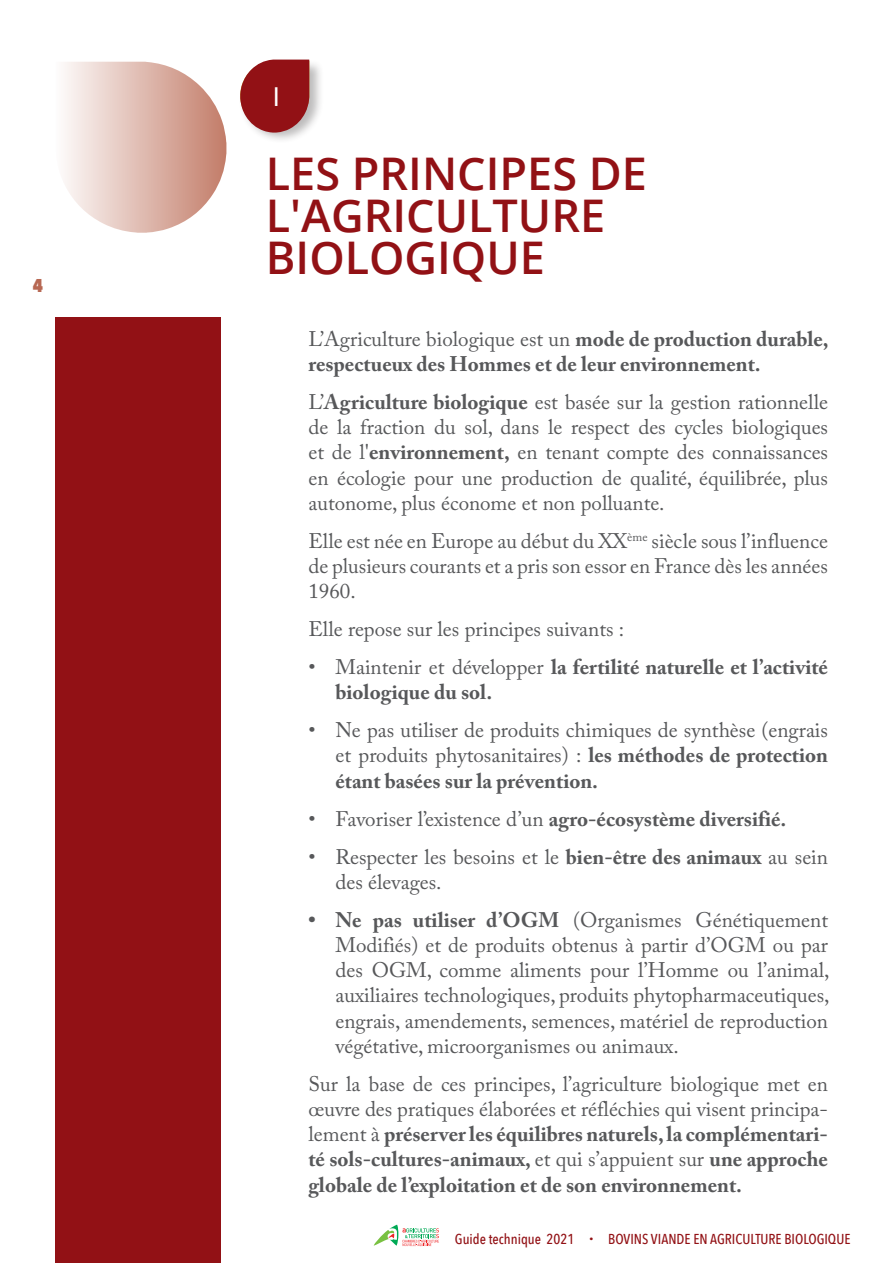
<style>
.page{position:relative;width:893px;height:1263px;background:#fff}
.page>*{position:absolute;margin:0;border:0;box-sizing:border-box;transform-origin:0 0}
.t1{font:600 45px/42px "Open Sans";color:#921115}
.t2{font:700 24px "Caviar Dreams";color:#fff}
.t3{font:21px/25.2px "Adobe Caslon Pro";color:#57585a;text-align:justify}
.t4{font:700 21px/25.2px "Adobe Caslon Pro";color:#57585a}
.t5{font:800 18.45px "Avenir Next Condensed";color:#b76853}
.t6{font:500 14.4px "Avenir Next Condensed";color:#921115}
.s1{font-weight:400}
.s2{font-weight:700}
</style>
<div class="page">
<div style="left:238px;top:59px;width:86px;height:85px;background:#231f20;opacity:.3"></div>
<div style="left:55px;top:318px;width:166px;height:945px;background:#921115"></div>
<svg style="left:240px;top:60px;width:69px;height:73px"></svg>
<svg style="left:65px;top:62px;width:161px;height:171px"></svg>
<svg style="left:374px;top:1225px;width:65px;height:21px"></svg>
<p class="t5" style="left:33px;top:274px;width:12px">4</p>
<p class="t2" style="left:273px;top:82px;width:8px">I</p>
<h1 class="t1" style="left:266px;top:152px;width:382px">LES PRINCIPES DE<br>L'AGRICULTURE<br>BIOLOGIQUE</h1>
<p class="t4" style="left:308px;top:326px;width:522px"><span class="s1">L’Agriculture biologique est un</span> mode de production durable, respectueux des Hommes et de leur environnement.</p>
<p class="t3" style="left:308px;top:389px;width:521px">L’<span class="s2">Agriculture biologique</span> est basée sur la gestion rationnelle de la fraction du sol, dans le respect des cycles biologiques et de l'<span class="s2">environnement,</span> en tenant compte des connaissances en écologie pour une production de qualité, équilibrée, plus autonome, plus économe et non polluante.</p>
<p class="t3" style="left:308px;top:528px;width:521px">Elle est née en Europe au début du XX<sup>ème</sup> siècle sous l’influence de plusieurs courants et a pris son essor en France dès les années 1960.</p>
<p class="t3" style="left:308px;top:616px;width:317px">Elle repose sur les principes suivants :</p>
<p class="t4" style="left:335px;top:654px;width:494px;text-indent:-27px"><span class="s1">• Maintenir et développer</span> la fertilité naturelle et l’activité biologique du sol.</p>
<p class="t3" style="left:335px;top:717px;width:494px;text-indent:-27px">• Ne pas utiliser de produits chimiques de synthèse (engrais et produits phytosanitaires) : <span class="s2">les méthodes de protection étant basées sur la prévention.</span></p>
<p class="t4" style="left:308px;top:806px;width:479px"><span class="s1">• Favoriser l’existence d’un</span> agro-écosystème diversifié.</p>
<p class="t3" style="left:335px;top:844px;width:494px;text-indent:-27px">• Respecter les besoins et le <span class="s2">bien-être des animaux</span> au sein des élevages.</p>
<p class="t3" style="left:335px;top:907px;width:496px;text-indent:-27px"><span class="s2">• Ne pas utiliser d’OGM</span> (Organismes Génétiquement Modifiés) et de produits obtenus à partir d’OGM ou par des OGM, comme aliments pour l’Homme ou l’animal, auxiliaires technologiques, produits phytopharmaceutiques, engrais, amendements, semences, matériel de reproduction végétative, microorganismes ou animaux.</p>
<p class="t3" style="left:308px;top:1071px;width:521px">Sur la base de ces principes, l’agriculture biologique met en œuvre des pratiques élaborées et réfléchies qui visent principa&shy;lement à <span class="s2">préserver les équilibres naturels, la complémentari&shy;té sols-cultures-animaux,</span> et qui s’appuient sur <span class="s2">une approche globale de l’exploitation et de son environnement.</span></p>
<p class="t6" style="left:455px;top:1230px;width:121px">Guide technique 2021</p>
<p class="t6" style="left:608px;top:1230px;width:244px">BOVINS VIANDE EN AGRICULTURE BIOLOGIQUE</p>
</div>
